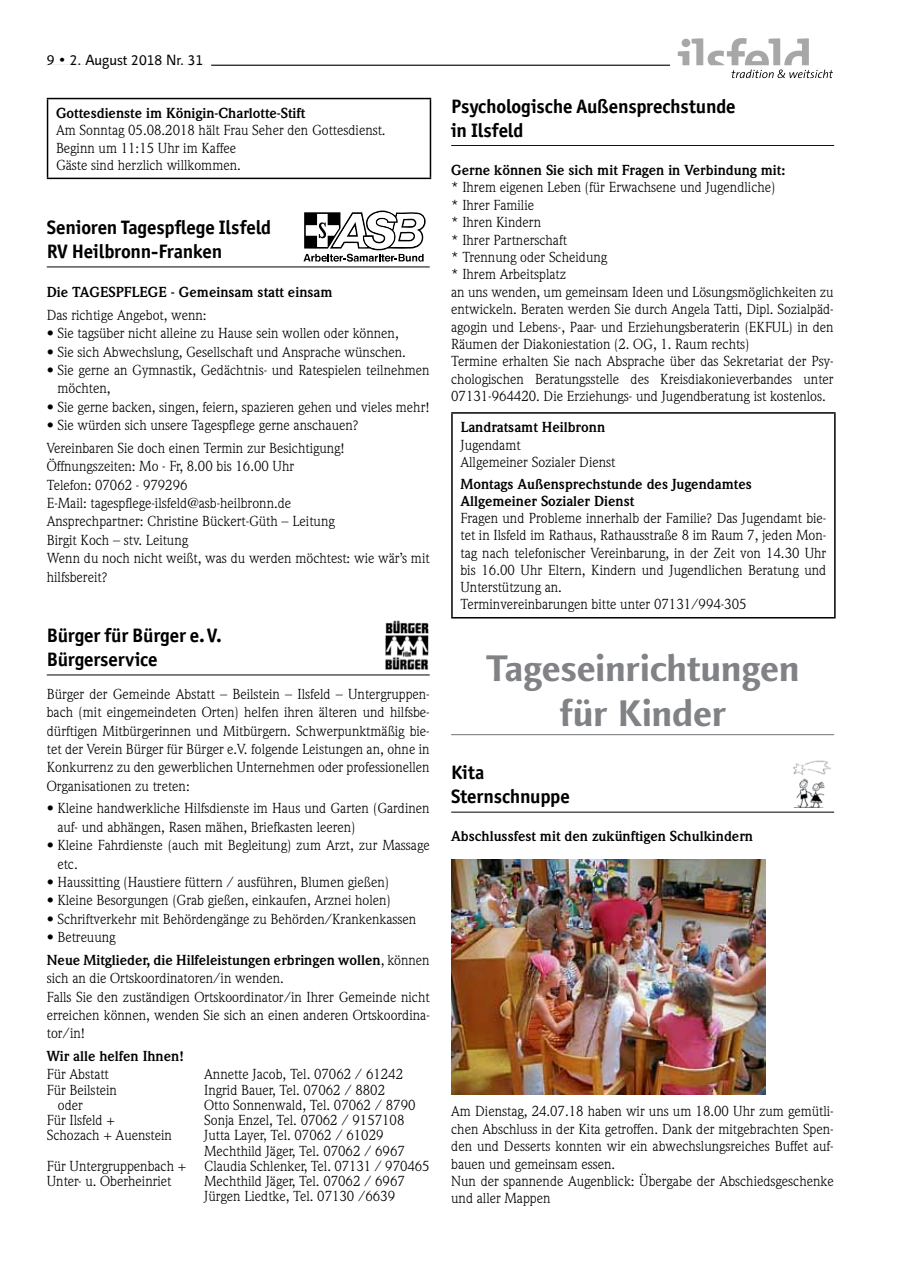
<style>
.page{position:relative;width:902px;height:1280px;background:#fff}
.page>*{position:absolute;margin:0;border:0;box-sizing:border-box;transform-origin:0 0}
.t1{font:700 37.5px/45px "Linotype Finnegan";letter-spacing:-.005em;color:#808285;text-align:center}
.t2{font:700 19.5px/24px "Officina San ITC";letter-spacing:-.005em;color:#000}
.t3{font:15px "Linotype Finnegan";color:#000}
.t4{font:14.25px/18.5px "Weidemann";color:#000}
.t5{font:700 14.25px/22.6px "Weidemann";color:#000}
.s1{color:#fff}
.s2{font-weight:400}
</style>
<div class="page">
<hr style="left:47px;top:98px;width:384px;height:1px;background:#000">
<hr style="left:47px;top:99px;width:1px;height:79px;background:#000">
<hr style="left:429px;top:99px;width:2px;height:79px;background:#000">
<hr style="left:47px;top:178px;width:384px;height:1px;background:#000">
<hr style="left:47px;top:267px;width:382px;height:1px;background:#000">
<svg style="left:303px;top:211px;width:122px;height:51px"></svg>
<hr style="left:47px;top:675px;width:382px;height:1px;background:#000">
<img style="left:385px;top:621px;width:44px;height:49px">
<hr style="left:451px;top:145px;width:383px;height:1px;background:#000">
<hr style="left:451px;top:412px;width:384px;height:2px;background:#000">
<hr style="left:451px;top:414px;width:1px;height:203px;background:#000">
<hr style="left:834px;top:414px;width:1px;height:203px;background:#000">
<hr style="left:451px;top:617px;width:384px;height:1px;background:#000">
<hr style="left:451px;top:734px;width:383px;height:1px;background:#808285">
<hr style="left:451px;top:812px;width:383px;height:1px;background:#000">
<img style="left:793px;top:761px;width:37px;height:47px">
<img style="left:451px;top:859px;width:314px;height:236px">
<hr style="left:47px;top:65px;width:623px;height:1px;background:#000">
<div style="left:47px;top:64px;width:164px;height:5px;background:#fff"></div>
<svg style="left:677px;top:38px;width:156px;height:40px"></svg>
<p class="t3" style="left:47px;top:51px;width:166px">9 • 2. August 2018 Nr. 31<span class="s1">0</span></p>
<p class="t5" style="left:56px;top:102px;width:250px">Gottesdienste im Königin-Charlotte-Stift</p>
<p class="t4" style="left:56px;top:122px;width:331px;line-height:17.2px">Am Sonntag 05.08.2018 hält Frau Seher den Gottesdienst.<br>Beginn um 11:15 Uhr im Kaffee<br>Gäste sind herzlich willkommen.</p>
<h2 class="t2" style="left:47px;top:215px;width:226px">Senioren Tagespflege Ilsfeld<br>RV Heilbronn-Franken</h2>
<p class="t5" style="left:47px;top:281px;width:287px">Die TAGESPFLEGE - Gemeinsam statt einsam</p>
<p class="t4" style="left:47px;top:306px;width:161px">Das richtige Angebot, wenn:</p>
<p class="t4" style="left:47px;top:324px;width:353px">• Sie tagsüber nicht alleine zu Hause sein wollen oder können,</p>
<p class="t4" style="left:47px;top:342px;width:360px">• Sie sich Abwechslung, Gesellschaft und Ansprache wünschen.</p>
<p class="t4" style="left:57px;top:361px;width:374px;text-indent:-11px">• Sie gerne an Gymnastik, Gedächtnis- und Ratespielen teilnehmen möchten,</p>
<p class="t4" style="left:47px;top:398px;width:384px">• Sie gerne backen, singen, feiern, spazieren gehen und vieles mehr!</p>
<p class="t4" style="left:47px;top:414px;width:313px;line-height:22.6px">• Sie würden sich unsere Tagespflege gerne anschauen?<br>Vereinbaren Sie doch einen Termin zur Besichtigung!</p>
<p class="t4" style="left:47px;top:457px;width:384px">Öffnungszeiten: Mo - Fr, 8.00 bis 16.00 Uhr<br>Telefon: 07062 - 979296<br>E-Mail: tagespflege-ilsfeld@asb-heilbronn.de<br>Ansprechpartner: Christine Bückert-Güth – Leitung<br>Birgit Koch – stv. Leitung<br>Wenn du noch nicht weißt, was du werden möchtest: wie wär’s mit hilfsbereit?</p>
<h2 class="t2" style="left:47px;top:623px;width:177px">Bürger für Bürger e.V.<br>Bürgerservice</h2>
<p class="t4" style="left:47px;top:685px;width:384px;text-align:justify">Bürger der Gemeinde Abstatt – Beilstein – Ilsfeld – Untergruppen&shy;bach (mit eingemeindeten Orten) helfen ihren älteren und hilfsbe&shy;dürftigen Mitbürgerinnen und Mitbürgern. Schwerpunktmäßig bie&shy;tet der Verein Bürger für Bürger e.V. folgende Leistungen an, ohne in Konkurrenz zu den gewerblichen Unternehmen oder professionellen Organisationen zu treten:</p>
<p class="t4" style="left:57px;top:799px;width:374px;text-indent:-11px">• Kleine handwerkliche Hilfsdienste im Haus und Garten (Gardinen auf- und abhängen, Rasen mähen, Briefkasten leeren)</p>
<p class="t4" style="left:57px;top:836px;width:374px;text-indent:-11px">• Kleine Fahrdienste (auch mit Begleitung) zum Arzt, zur Massage etc.</p>
<p class="t4" style="left:47px;top:873px;width:344px">• Haussitting (Haustiere füttern / ausführen, Blumen gießen)</p>
<p class="t4" style="left:47px;top:891px;width:345px">• Kleine Besorgungen (Grab gießen, einkaufen, Arznei holen)</p>
<p class="t4" style="left:47px;top:909px;width:371px">• Schriftverkehr mit Behördengänge zu Behörden/Krankenkassen</p>
<p class="t5" style="left:47px;top:926px;width:384px"><span class="s2">• Betreuung<br></span>Neue Mitglieder, die Hilfeleistungen erbringen wollen<span class="s2">, können</span></p>
<p class="t4" style="left:47px;top:969px;width:384px">sich an die Ortskoordinatoren/in wenden.<br>Falls Sie den zuständigen Ortskoordinator/in Ihrer Gemeinde nicht erreichen können, wenden Sie sich an einen anderen Ortskoordina&shy;tor/in!</p>
<p class="t5" style="left:47px;top:1045px;width:138px">Wir alle helfen Ihnen!</p>
<p class="t4" style="left:47px;top:1065px;width:64px">Für Abstatt</p>
<p class="t4" style="left:204px;top:1065px;width:200px">Annette Jacob, Tel. 07062 / 61242</p>
<p class="t4" style="left:47px;top:1080px;width:72px">Für Beilstein</p>
<p class="t4" style="left:204px;top:1080px;width:182px">Ingrid Bauer, Tel. 07062 / 8802</p>
<p class="t4" style="left:58px;top:1096px;width:27px">oder</p>
<p class="t4" style="left:204px;top:1096px;width:213px">Otto Sonnenwald, Tel. 07062 / 8790</p>
<p class="t4" style="left:47px;top:1111px;width:70px">Für Ilsfeld +</p>
<p class="t4" style="left:204px;top:1111px;width:202px">Sonja Enzel, Tel. 07062 / 9157108</p>
<p class="t4" style="left:47px;top:1126px;width:127px">Schozach + Auenstein</p>
<p class="t4" style="left:204px;top:1126px;width:181px">Jutta Layer, Tel. 07062 / 61029</p>
<p class="t4" style="left:204px;top:1141px;width:202px">Mechthild Jäger, Tel. 07062 / 6967</p>
<p class="t4" style="left:47px;top:1156px;width:384px">Für Untergruppenbach + Claudia Schlenker, Tel. 07131 / 970465</p>
<p class="t4" style="left:47px;top:1172px;width:126px">Unter- u. Oberheinriet</p>
<p class="t4" style="left:204px;top:1173px;width:202px;line-height:15.1px">Mechthild Jäger, Tel. 07062 / 6967<br>Jürgen Liedtke, Tel. 07130 /6639</p>
<h2 class="t2" style="left:451px;top:94px;width:286px">Psychologische Außensprechstunde in Ilsfeld</h2>
<p class="t5" style="left:451px;top:159px;width:335px">Gerne können Sie sich mit Fragen in Verbindung mit:</p>
<p class="t4" style="left:451px;top:179px;width:384px;line-height:17.4px">* Ihrem eigenen Leben (für Erwachsene und Jugendliche)<br>* Ihrer Familie<br>* Ihren Kindern<br>* Ihrer Partnerschaft<br>* Trennung oder Scheidung<br>* Ihrem Arbeitsplatz<br>an uns wenden, um gemeinsam Ideen und Lösungsmöglichkeiten zu entwickeln. Beraten werden Sie durch Angela Tatti, Dipl. Sozialpäd&shy;agogin und Lebens-, Paar- und Erziehungsberaterin (EKFUL) in den Räumen der Diakoniestation (2. OG, 1. Raum rechts)<br>Termine erhalten Sie nach Absprache über das Sekretariat der Psy&shy;chologischen Beratungsstelle des Kreisdiakonieverbandes unter 07131-964420. Die Erziehungs- und Jugendberatung ist kostenlos.</p>
<p class="t5" style="left:460px;top:416px;width:146px">Landratsamt Heilbronn</p>
<p class="t4" style="left:460px;top:436px;width:156px;line-height:17.2px">Jugendamt<br>Allgemeiner Sozialer Dienst</p>
<p class="t5" style="left:460px;top:475px;width:293px;line-height:17.2px">Montags Außensprechstunde des Jugendamtes<br>Allgemeiner Sozialer Dienst</p>
<p class="t4" style="left:460px;top:509px;width:367px;line-height:17.2px">Fragen und Probleme innerhalb der Familie? Das Jugendamt bie&shy;tet in Ilsfeld im Rathaus, Rathausstraße 8 im Raum 7, jeden Mon&shy;tag nach telefonischer Vereinbarung, in der Zeit von 14.30 Uhr bis 16.00 Uhr Eltern, Kindern und Jugendlichen Beratung und Unterstützung an.<br>Terminvereinbarungen bitte unter 07131/994-305</p>
<h1 class="t1" style="left:486px;top:646px;width:314px">Tageseinrichtungen für Kinder</h1>
<h2 class="t2" style="left:451px;top:760px;width:120px">Kita<br>Sternschnuppe</h2>
<p class="t5" style="left:451px;top:825px;width:303px">Abschlussfest mit den zukünftigen Schulkindern</p>
<p class="t4" style="left:451px;top:1103px;width:384px;line-height:17.4px">Am Dienstag, 24.07.18 haben wir uns um 18.00 Uhr zum gemütli&shy;chen Abschluss in der Kita getroffen. Dank der mitgebrachten Spen&shy;den und Desserts konnten wir ein abwechslungsreiches Buffet auf&shy;bauen und gemeinsam essen.<br>Nun der spannende Augenblick: Übergabe der Abschiedsgeschenke und aller Mappen</p>
</div>
